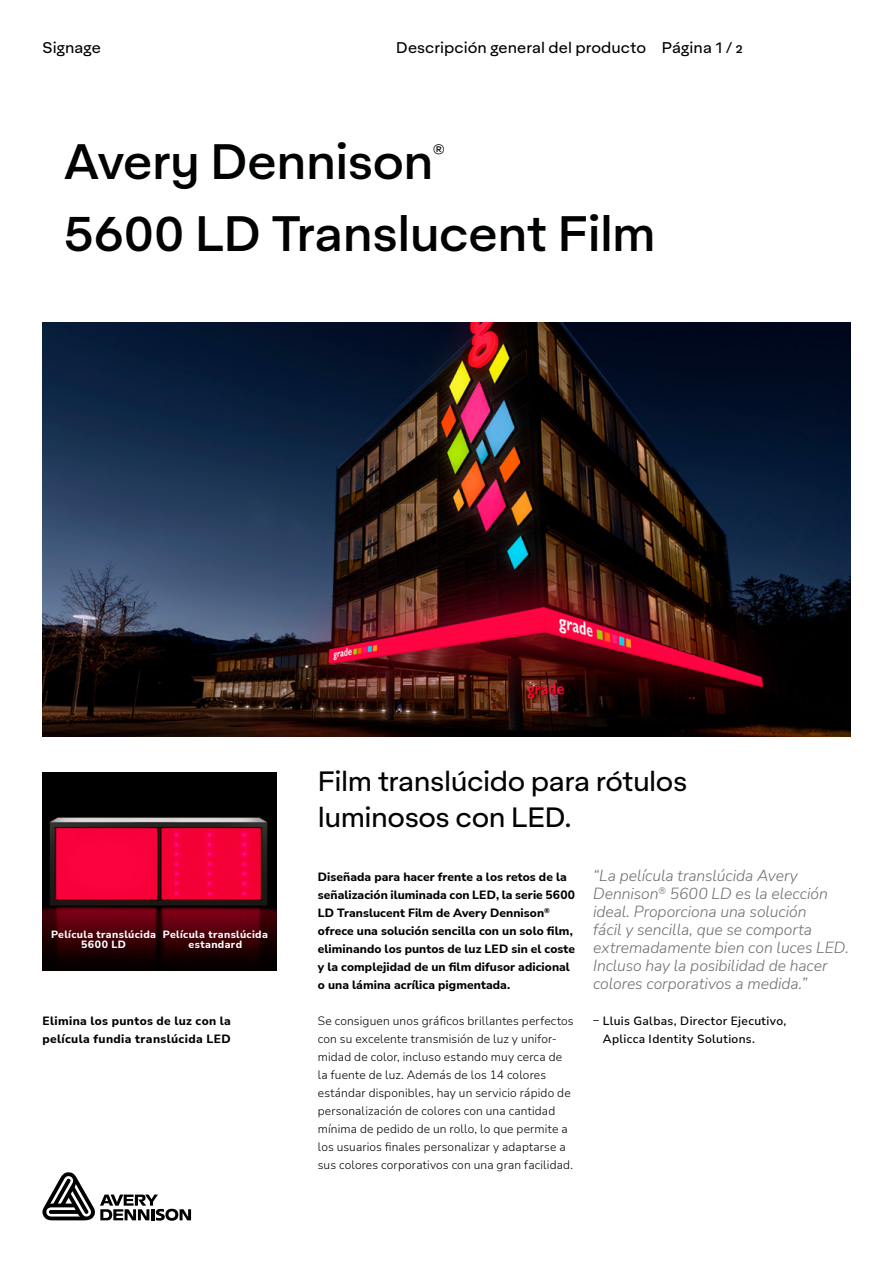
<style>
.page{position:relative;width:893px;height:1263px;background:#fff}
.page>*{position:absolute;margin:0;border:0;box-sizing:border-box;transform-origin:0 0}
.t1{font:500 48px "Aktifo A";letter-spacing:-.01em;color:#010202}
.t2{font:27px/36px "Aktifo A";letter-spacing:-.02em;color:#010202}
.t3{font:500 17.55px "Aktifo A";color:#010202}
.t4{font:italic 300 15.75px/18px "Nunito Sans";letter-spacing:-.005em;color:#706f6f}
.t5{font:15px "Aktifo A";letter-spacing:.005em;color:#000}
.t6{font:300 12px/18px "Nunito Sans";letter-spacing:.015em;color:#000}
.t7{font:800 12px/18px "Nunito Sans";letter-spacing:.005em;color:#000}
.t8{font:600 12px/18px "Nunito Sans";letter-spacing:.03em;color:#000}
.t9{font:800 12px/18px "Nunito Sans";letter-spacing:.03em;color:#000}
.t10{font:800 10.5px/10.5px "Nunito Sans";letter-spacing:.035em;color:#fff;text-align:center}
</style>
<div class="page">
<svg style="left:42px;top:1172px;width:149px;height:49px"></svg>
<img style="left:43px;top:773px;width:233px;height:198px">
<img style="left:43px;top:323px;width:807px;height:414px">
<p class="t5" style="left:43px;top:38px;width:60px">Signage</p>
<p class="t5" style="left:396px;top:38px;width:348px">Descripción general del producto Página 1 / 2</p>
<h1 class="t1" style="left:64px;top:131px;width:371px">Avery Dennison</h1>
<h3 class="t3" style="left:433px;top:139px;width:14px">®</h3>
<h1 class="t1" style="left:64px;top:203px;width:594px">5600 LD Translucent Film</h1>
<p class="t10" style="left:51px;top:928px;width:107px">Película translúcida<br>5600 LD</p>
<p class="t10" style="left:163px;top:928px;width:107px">Película translúcida estandard</p>
<p class="t9" style="left:43px;top:1011px;width:190px">Elimina los puntos de luz con la película fundia translúcida LED</p>
<h2 class="t2" style="left:318px;top:763px;width:371px">Film translúcido para rótulos luminosos con LED.</h2>
<p class="t7" style="left:318px;top:867px;width:259px">Diseñada para hacer frente a los retos de la señalización iluminada con LED, la serie 5600<br>LD Translucent Film de Avery Dennison<sup>® </sup>ofrece una solución sencilla con un solo film, eliminando los puntos de luz LED sin el coste y la complejidad de un film difusor adicional o una lámina acrílica pigmentada.</p>
<p class="t6" style="left:318px;top:1011px;width:257px">Se consiguen unos gráficos brillantes perfectos con su excelente transmisión de luz y unifor&shy;midad de color, incluso estando muy cerca de la fuente de luz. Además de los 14 colores estándar disponibles, hay un servicio rápido de personalización de colores con una cantidad mínima de pedido de un rollo, lo que permite a los usuarios finales personalizar y adaptarse a sus colores corporativos con una gran facilidad.</p>
<h3 class="t4" style="left:593px;top:866px;width:257px">“La película translúcida Avery Dennison<sup>®</sup> 5600 LD es la elección ideal. Proporciona una solución<br>fácil y sencilla, que se comporta extremadamente bien con luces LED.<br>Incluso hay la posibilidad de hacer colores corporativos a medida.”</h3>
<p class="t8" style="left:603px;top:1011px;width:185px;text-indent:-10px">_ Lluis Galbas, Director Ejecutivo,<br>Aplicca Identity Solutions.</p>
</div>
